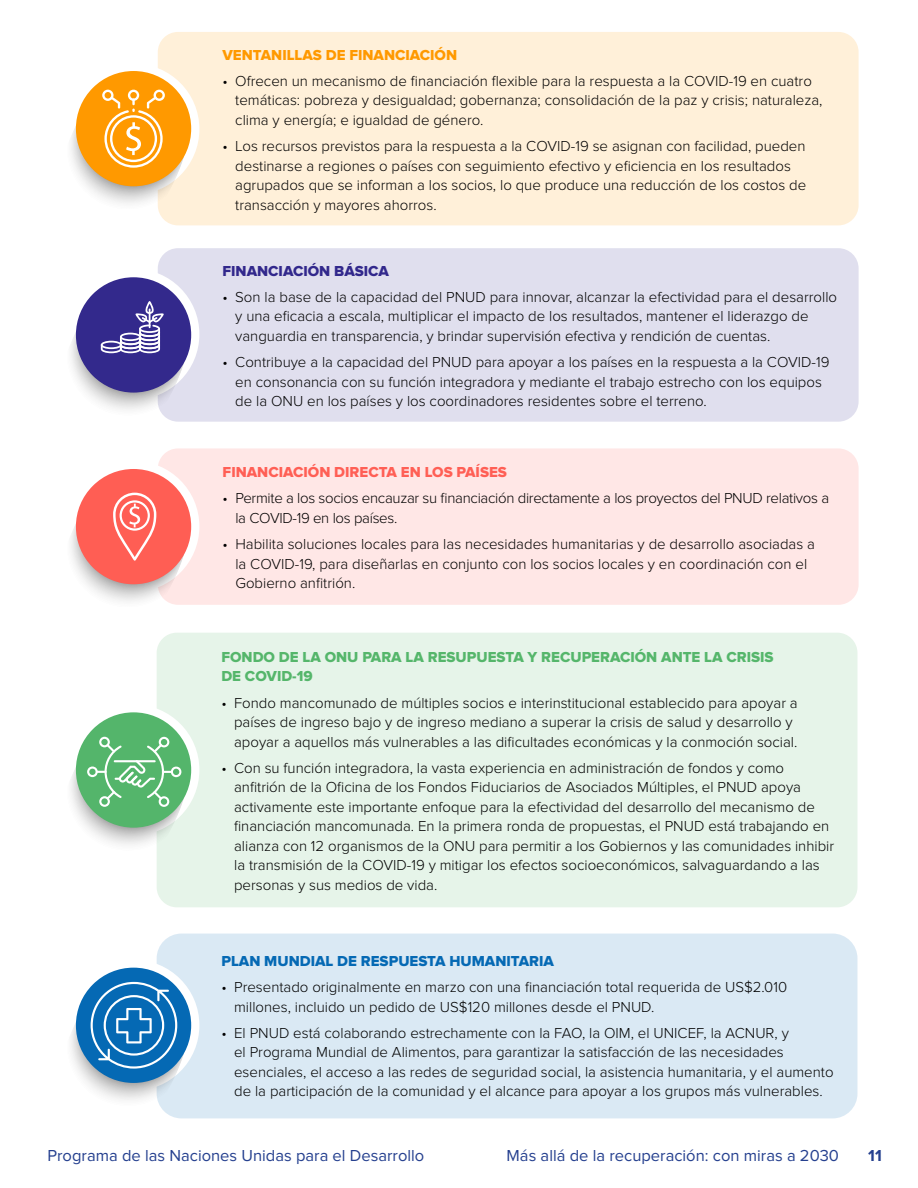
<style>
.page{position:relative;width:918px;height:1188px;background:#fff}
.page>*{position:absolute;margin:0;border:0;box-sizing:border-box;transform-origin:0 0}
.t1{font:16.5px "Proxima Nova";color:#25408f}
.t2{font:700 16.5px "Proxima Nova";color:#25408f}
.t3{font:300 15px/19.5px "Proxima Nova";color:#000}
.t4{font:300 15px/19.5px "Proxima Nova";letter-spacing:-.02em;color:#000}
.t5{font:15px/19.5px "Proxima Nova Extrabld";color:#55b66b}
.t6{font:15px "Proxima Nova Extrabld";color:#0569b4}
.t7{font:15px "Proxima Nova Extrabld";color:#ff5f55}
.t8{font:15px "Proxima Nova Extrabld";color:#f90}
.t9{font:15px "Proxima Nova Extrabld";color:#32288c}
</style>
<div class="page">
<div style="left:158px;top:448px;width:701px;height:157px;background:#ffe7e6;border-radius:20px"></div>
<div style="left:68px;top:461px;width:131px;height:131px;background:#fff;border-radius:50%"></div>
<svg style="left:71px;top:469px;width:123px;height:136px"></svg>
<div style="left:157px;top:633px;width:700px;height:274px;background:#e6f4e9;border-radius:20px"></div>
<div style="left:68px;top:705px;width:131px;height:130px;background:#fff;border-radius:50%"></div>
<svg style="left:71px;top:712px;width:122px;height:133px"></svg>
<div style="left:157px;top:934px;width:700px;height:184px;background:#dae9f4;border-radius:25px"></div>
<div style="left:68px;top:960px;width:131px;height:131px;background:#fff;border-radius:50%"></div>
<svg style="left:71px;top:968px;width:122px;height:151px"></svg>
<div style="left:158px;top:248px;width:701px;height:174px;background:#e0dfee;border-radius:20px"></div>
<div style="left:68px;top:269px;width:131px;height:131px;background:#fff;border-radius:50%"></div>
<svg style="left:71px;top:277px;width:122px;height:145px"></svg>
<div style="left:158px;top:32px;width:701px;height:193px;background:#fff0d9;border-radius:20px"></div>
<div style="left:68px;top:64px;width:131px;height:131px;background:#fff;border-radius:50%"></div>
<svg style="left:71px;top:71px;width:122px;height:155px"></svg>
<p class="t8" style="left:223px;top:46px;width:236px">VENTANILLAS DE FINANCIACIÓN</p>
<p class="t3" style="left:235px;top:71px;width:589px;text-indent:-13px">• Ofrecen un mecanismo de financiación flexible para la respuesta a la COVID-19 en cuatro temáticas: pobreza y desigualdad; gobernanza; consolidación de la paz y crisis; naturaleza, clima y energía; e igualdad de género.</p>
<p class="t3" style="left:235px;top:137px;width:573px;text-indent:-13px">• Los recursos previstos para la respuesta a la COVID-19 se asignan con facilidad, pueden destinarse a regiones o países con seguimiento efectivo y eficiencia en los resultados agrupados que se informan a los socios, lo que produce una reducción de los costos de transacción y mayores ahorros.</p>
<p class="t9" style="left:223px;top:262px;width:168px">FINANCIACIÓN BÁSICA</p>
<p class="t3" style="left:235px;top:287px;width:603px;text-indent:-13px">• Son la base de la capacidad del PNUD para innovar, alcanzar la efectividad para el desarrollo y una eficacia a escala, multiplicar el impacto de los resultados, mantener el liderazgo de vanguardia en transparencia, y brindar supervisión efectiva y rendición de cuentas.</p>
<p class="t3" style="left:235px;top:353px;width:596px;text-indent:-13px">• Contribuye a la capacidad del PNUD para apoyar a los países en la respuesta a la COVID-19 en consonancia con su función integradora y mediante el trabajo estrecho con los equipos de la ONU en los países y los coordinadores residentes sobre el terreno.</p>
<p class="t7" style="left:223px;top:463px;width:286px">FINANCIACIÓN DIRECTA EN LOS PAÍSES</p>
<p class="t4" style="left:235px;top:489px;width:595px;text-indent:-13px">• Permite a los socios encauzar su financiación directamente a los proyectos del PNUD relativos a la COVID-19 en los países.</p>
<p class="t3" style="left:235px;top:534px;width:581px;text-indent:-13px">• Habilita soluciones locales para las necesidades humanitarias y de desarrollo asociadas a la COVID-19, para diseñarlas en conjunto con los socios locales y en coordinación con el<br>Gobierno anfitrión.</p>
<p class="t5" style="left:221px;top:648px;width:554px">FONDO DE LA ONU PARA LA RESUPUESTA Y RECUPERACIÓN ANTE LA CRISIS<br>DE COVID-19</p>
<p class="t3" style="left:234px;top:693px;width:565px;text-indent:-13px">• Fondo mancomunado de múltiples socios e interinstitucional establecido para apoyar a países de ingreso bajo y de ingreso mediano a superar la crisis de salud y desarrollo y apoyar a aquellos más vulnerables a las dificultades económicas y la conmoción social.</p>
<p class="t3" style="left:234px;top:758px;width:602px;text-indent:-13px">• Con su función integradora, la vasta experiencia en administración de fondos y como anfitrión de la Oficina de los Fondos Fiduciarios de Asociados Múltiples, el PNUD apoya activamente este importante enfoque para la efectividad del desarrollo del mecanismo de financiación mancomunada. En la primera ronda de propuestas, el PNUD está trabajando en alianza con 12 organismos de la ONU para permitir a los Gobiernos y las comunidades inhibir la transmisión de la COVID-19 y mitigar los efectos socioeconómicos, salvaguardando a las personas y sus medios de vida.</p>
<p class="t6" style="left:221px;top:952px;width:334px">PLAN MUNDIAL DE RESPUESTA HUMANITARIA</p>
<p class="t3" style="left:234px;top:978px;width:555px;text-indent:-13px">• Presentado originalmente en marzo con una financiación total requerida de US$2.010 millones, incluido un pedido de US$120 millones desde el PNUD.</p>
<p class="t3" style="left:234px;top:1023px;width:601px;text-indent:-13px">• El PNUD está colaborando estrechamente con la FAO, la OIM, el UNICEF, la ACNUR, y<br>el Programa Mundial de Alimentos, para garantizar la satisfacción de las necesidades esenciales, el acceso a las redes de seguridad social, la asistencia humanitaria, y el aumento de la participación de la comunidad y el alcance para apoyar a los grupos más vulnerables.</p>
<p class="t1" style="left:48px;top:1146px;width:378px">Programa de las Naciones Unidas para el Desarrollo</p>
<p class="t1" style="left:507px;top:1146px;width:334px">Más allá de la recuperación: con miras a 2030</p>
<p class="t2" style="left:868px;top:1146px;width:15px">11</p>
</div>
